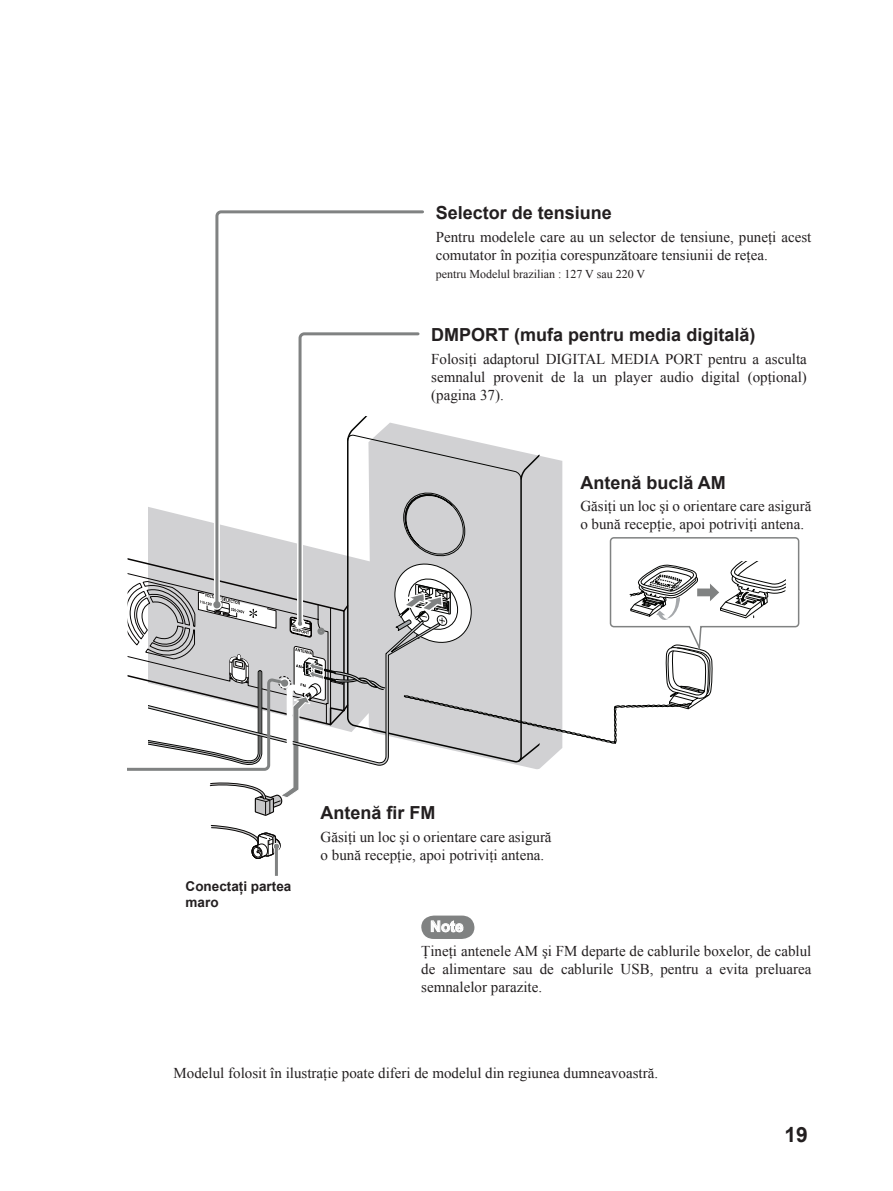
<style>
.page{position:relative;width:893px;height:1191px;background:#fff}
.page>*{position:absolute;margin:0;border:0;box-sizing:border-box;transform-origin:0 0}
.t1{font:700 21px "Arial";color:#231f20}
.t2{font:700 18px "Arial";color:#231f20}
.t3{font:15px/18px "Times New Roman";color:#231f20}
.t4{font:700 15px "Arial";color:#fff}
.t5{font:700 13.5px/16.2px "Arial";color:#231f20}
.t6{font:12px "Times New Roman";color:#231f20}
</style>
<div class="page">
<svg style="left:421px;top:915px;width:53px;height:24px"></svg>
<svg style="left:314px;top:210px;width:110px;height:4px"></svg>
<svg style="left:289px;top:332px;width:511px;height:464px"></svg>
<svg style="left:128px;top:210px;width:161px;height:666px"></svg>
<p class="t2" style="left:436px;top:201px;width:178px">Selector de tensiune</p>
<p class="t3" style="left:436px;top:227px;width:377px">Pentru modelele care au un selector de tensiune, puneţi acest comutator în poziţia corespunzătoare tensiunii de reţea.</p>
<p class="t6" style="left:436px;top:266px;width:211px">pentru Modelul brazilian : 127 V sau 220 V</p>
<p class="t2" style="left:431px;top:323px;width:326px">DMPORT (mufa pentru media digitală)</p>
<p class="t3" style="left:431px;top:349px;width:377px;text-align:justify">Folosiţi adaptorul DIGITAL MEDIA PORT pentru a asculta semnalul provenit de la un player audio digital (opţional) (pagina 37).</p>
<p class="t2" style="left:580px;top:471px;width:147px">Antenă buclă AM</p>
<p class="t3" style="left:580px;top:497px;width:233px">Găsiţi un loc şi o orientare care asigură o bună recepţie, apoi potriviţi antena.</p>
<p class="t5" style="left:186px;top:878px;width:107px">Conectaţi partea maro</p>
<p class="t2" style="left:321px;top:801px;width:117px">Antenă fir FM</p>
<p class="t3" style="left:321px;top:827px;width:233px">Găsiţi un loc şi o orientare care asigură o bună recepţie, apoi potriviţi antena.</p>
<p class="t4" style="left:430px;top:916px;width:35px">Note</p>
<p class="t3" style="left:421px;top:942px;width:392px;text-align:justify">Ţineţi antenele AM şi FM departe de cablurile boxelor, de cablul de alimentare sau de cablurile USB, pentru a evita preluarea semnalelor parazite.</p>
<p class="t3" style="left:174px;top:1063px;width:486px">Modelul folosit în ilustraţie poate diferi de modelul din regiunea dumneavoastră.</p>
<h1 class="t1" style="left:785px;top:1121px;width:25px">19</h1>
</div>
